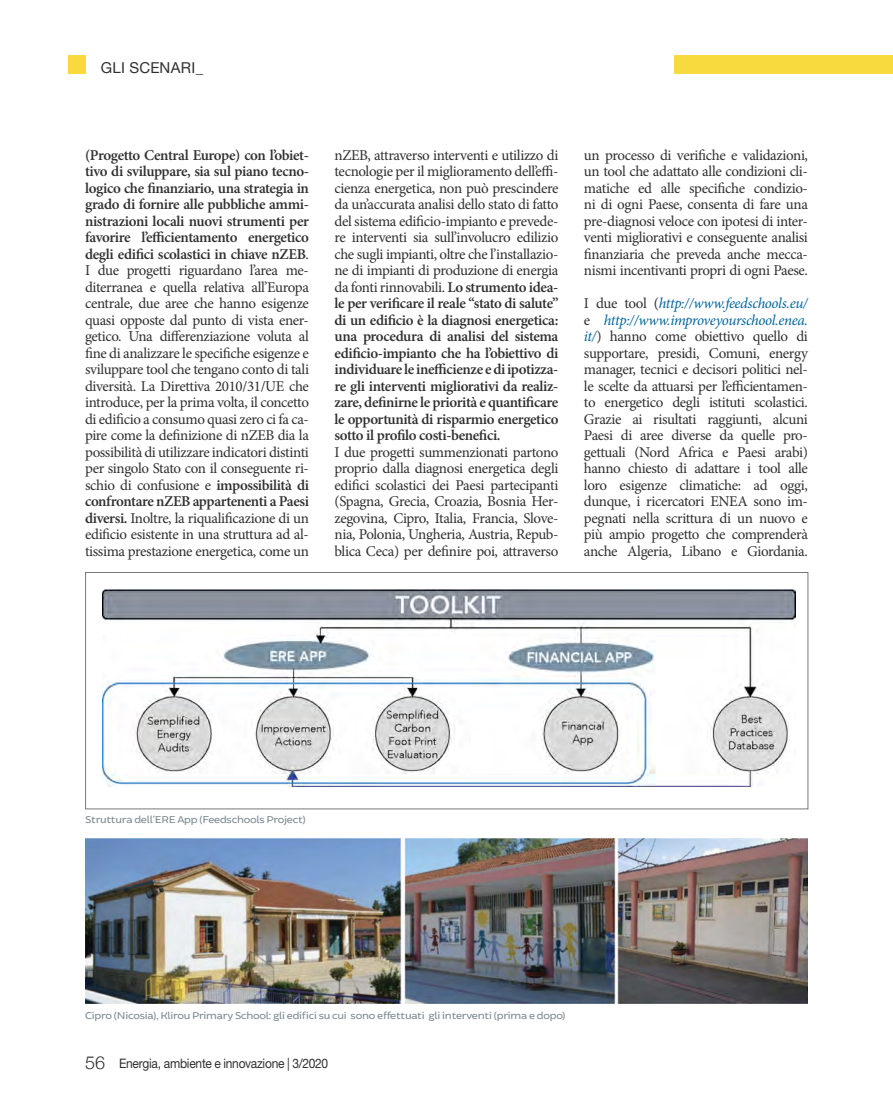
<style>
.page{position:relative;width:893px;height:1106px;background:#fff}
.page>*{position:absolute;margin:0;border:0;box-sizing:border-box;transform-origin:0 0}
.t1{font:15px/16.5px "Minion Pro";letter-spacing:-.025em;color:#312f30;text-align:justify}
.t2{font:600 15px/16.5px "Minion Pro";letter-spacing:-.025em;color:#312f30;text-align:justify}
.t3{font:15px "Helvetica Neue";letter-spacing:.015em;color:#312f30}
.t4{font:13.05px "Helvetica Neue LT Std";letter-spacing:-.02em;color:#312f30;scale:.92 1}
.t5{font:10.5px "Brocha";letter-spacing:-.02em;color:#7b8a92;scale:1.05 1}
.s1{font-weight:600}
.s2{font-weight:400}
.s3{font-style:italic;color:#02649c}
.s4{font-family:"Helvetica Neue";font-weight:300;font-size:18px}
</style>
<div class="page">
<div style="left:69px;top:55px;width:17px;height:19px;background:#f8d93e"></div>
<div style="left:674px;top:55px;width:218px;height:19px;background:#f8d93e"></div>
<img style="left:85px;top:838px;width:723px;height:165px">
<img style="left:102px;top:589px;width:693px;height:197px">
<div style="left:85px;top:572px;width:723px;height:237px;border:1px solid #76787b"></div>
<p class="t3" style="left:101px;top:56px;width:104px">GLI SCENARI_</p>
<p class="t1" style="left:85px;top:147px;width:225px"><span class="s1">(Progetto Central Europe) con l’obiet&shy;tivo di sviluppare, sia sul piano tecno&shy;logico che finanziario, una strategia in grado di fornire alle pubbliche ammi&shy;nistrazioni locali nuovi strumenti per favorire l’efficientamento energetico degli edifici scolastici in chiave nZEB</span>.<br>I due progetti riguardano l’area me&shy;diterranea e quella relativa all’Europa centrale, due aree che hanno esigenze quasi opposte dal punto di vista ener&shy;getico. Una differenziazione voluta al fine di analizzare le specifiche esigenze e sviluppare tool che tengano conto di tali diversità. La Direttiva 2010/31/UE che introduce, per la prima volta, il concetto di edificio a consumo quasi zero ci fa ca&shy;pire come la definizione di nZEB dia la possibilità di utilizzare indicatori distinti per singolo Stato con il conseguente ri&shy;schio di confusione e <span class="s1">impossibilità di confrontare nZEB appartenenti a Paesi diversi.</span> Inoltre, la riqualificazione di un edificio esistente in una struttura ad al&shy;tissima prestazione energetica, come un</p>
<p class="t2" style="left:334px;top:147px;width:225px"><span class="s2">nZEB, attraverso interventi e utilizzo di tecnologie per il miglioramento dell’effi&shy;cienza energetica, non può prescindere da un’accurata analisi dello stato di fatto del sistema edificio-impianto e prevede&shy;re interventi sia sull’involucro edilizio che sugli impianti, oltre che l’installazio&shy;ne di impianti di produzione di energia da fonti rinnovabili.</span> Lo strumento idea&shy;le per verificare il reale “stato di salute” di un edificio è la diagnosi energetica: una procedura di analisi del sistema edificio-impianto che ha l’obiettivo di individuare le inefficienze e di ipotizza&shy;re gli interventi migliorativi da realiz&shy;zare, definirne le priorità e quantificare le opportunità di risparmio energetico sotto il profilo costi-benefici.</p>
<p class="t1" style="left:334px;top:444px;width:225px">I due progetti summenzionati partono proprio dalla diagnosi energetica degli edifici scolastici dei Paesi partecipanti (Spagna, Grecia, Croazia, Bosnia Her&shy;zegovina, Cipro, Italia, Francia, Slove&shy;nia, Polonia, Ungheria, Austria, Repub&shy;blica Ceca) per definire poi, attraverso</p>
<p class="t1" style="left:584px;top:147px;width:225px">un processo di verifiche e validazioni, un tool che adattato alle condizioni cli&shy;matiche ed alle specifiche condizio&shy;ni di ogni Paese, consenta di fare una pre-diagnosi veloce con ipotesi di inter&shy;venti migliorativi e conseguente analisi finanziaria che preveda anche mecca&shy;nismi incentivanti propri di ogni Paese.</p>
<p class="t1" style="left:584px;top:295px;width:225px">I due tool (<span class="s3">http://www.feedschools.eu/ </span>e <span class="s3">http://www.improveyourschool.enea. it/</span>) hanno come obiettivo quello di supportare, presidi, Comuni, energy manager, tecnici e decisori politici nel&shy;le scelte da attuarsi per l’efficientamen&shy;to energetico degli istituti scolastici.<br>Grazie ai risultati raggiunti, alcuni Paesi di aree diverse da quelle pro&shy;gettuali (Nord Africa e Paesi arabi) hanno chiesto di adattare i tool alle loro esigenze climatiche: ad oggi, dunque, i ricercatori ENEA sono im&shy;pegnati nella scrittura di un nuovo e più ampio progetto che comprenderà anche Algeria, Libano e Giordania.</p>
<p class="t5" style="left:85px;top:813px;width:211px">Struttura dell’ERE App (Feedschools Project)</p>
<p class="t5" style="left:85px;top:1009px;width:459px">Cipro (Nicosia), Klirou Primary School: gli edifici su cui sono effettuati gli interventi (prima e dopo)</p>
<p class="t4" style="left:85px;top:1056px;width:266px"><span class="s4">56</span> Energia, ambiente e innovazione | 3/2020</p>
</div>
